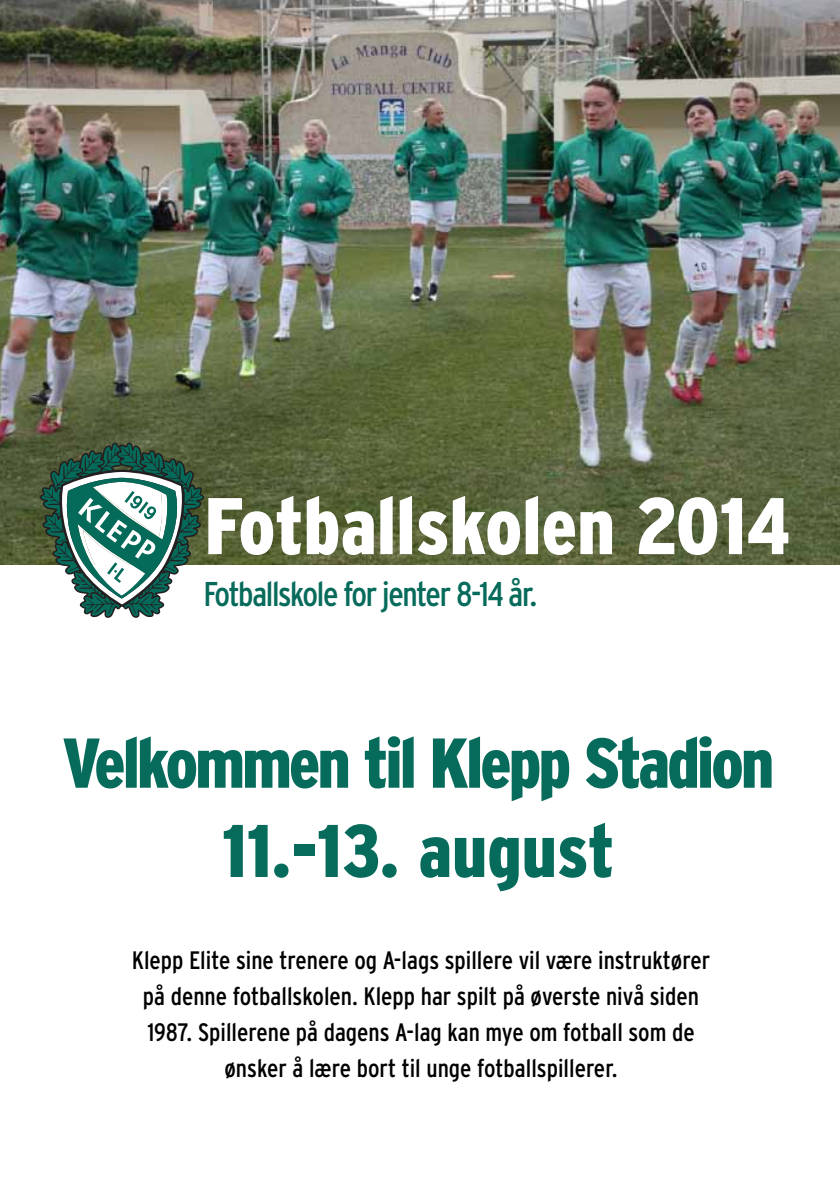
<style>
.page{position:relative;width:840px;height:1191px;background:#fff}
.page>*{position:absolute;margin:0;border:0;box-sizing:border-box;transform-origin:0 0}
.t1{font:900 condensed 80px "Interstate";color:#fff}
.t2{font:900 condensed 74.4px "Interstate";color:#066b5b}
.t3{font:900 condensed 70.4px "Interstate";letter-spacing:-.04em;color:#066b5b}
.t4{font:condensed 34.4px "Interstate";letter-spacing:-.04em;color:#066b5b}
.t5{font:condensed 25.2px/36px "Interstate";color:#000;text-align:center}
</style>
<div class="page">
<img style="left:0;top:0;width:839px;height:564px">
<svg style="left:40px;top:442px;width:164px;height:176px"></svg>
<h1 class="t1" style="left:204px;top:481px;width:587px">Fotballskolen 2014</h1>
<h3 class="t4" style="left:203px;top:575px;width:335px">Fotballskole for jenter 8-14 år.</h3>
<h3 class="t3" style="left:62px;top:724px;width:713px">Velkommen til Klepp Stadion</h3>
<h2 class="t2" style="left:222px;top:809px;width:393px">11.-13. august</h2>
<p class="t5" style="left:132px;top:942px;width:579px">Klepp Elite sine trenere og A-lags spillere vil være instruktører på denne fotballskolen. Klepp har spilt på øverste nivå siden 1987. Spillerene på dagens A-lag kan mye om fotball som de ønsker å lære bort til unge fotballspillerer.</p>
</div>
